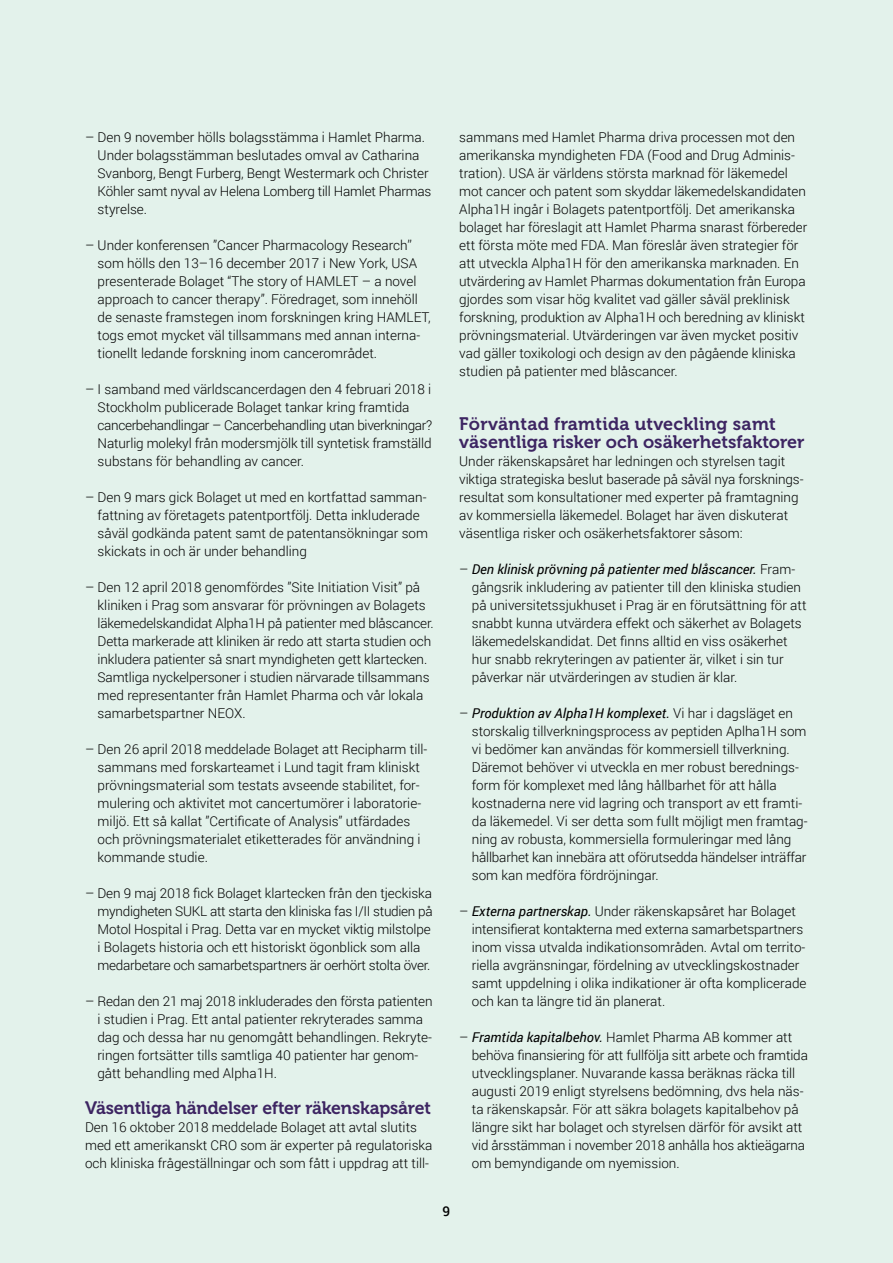
<style>
.page{position:relative;width:893px;height:1263px;background:#e3f2eb}
.page>*{position:absolute;margin:0;border:0;box-sizing:border-box;transform-origin:0 0}
.t1{font:18px/18px "Museo 700";color:#3d2562}
.t2{font:300 13.5px/18px "Roboto";color:#000}
.t3{font:500 13.5px "Roboto";color:#000}
.s1{font-weight:400;font-style:italic}
</style>
<div class="page">
<p class="t2" style="left:98px;top:127px;width:335px;text-indent:-13px">– Den 9 november hölls bolagsstämma i Hamlet Pharma.<br>Under bolagsstämman beslutades omval av Catharina Svanborg, Bengt Furberg, Bengt Westermark och Christer Köhler samt nyval av Helena Lomberg till Hamlet Pharmas styrelse.</p>
<p class="t2" style="left:98px;top:235px;width:335px;text-indent:-13px">– Under konferensen ’’Cancer Pharmacology Research’’ som hölls den 13–16 december 2017 i New York, USA presenterade Bolaget “The story of HAMLET – a novel approach to cancer therapy”. Föredraget, som innehöll de senaste framstegen inom forskningen kring HAMLET, togs emot mycket väl tillsammans med annan interna&shy;tionellt ledande forskning inom cancerområdet.</p>
<p class="t2" style="left:98px;top:379px;width:336px;text-indent:-13px">– I samband med världscancerdagen den 4 februari 2018 i Stockholm publicerade Bolaget tankar kring framtida cancerbehandlingar – Cancerbehandling utan biverkningar?<br>Naturlig molekyl från modersmjölk till syntetisk framställd substans för behandling av cancer.</p>
<p class="t2" style="left:98px;top:487px;width:332px;text-indent:-13px">– Den 9 mars gick Bolaget ut med en kortfattad samman&shy;fattning av företagets patentportfölj. Detta inkluderade såväl godkända patent samt de patentansökningar som skickats in och är under behandling</p>
<p class="t2" style="left:98px;top:577px;width:338px;text-indent:-13px">– Den 12 april 2018 genomfördes ”Site Initiation Visit” på kliniken i Prag som ansvarar för prövningen av Bolagets läkemedelskandidat Alpha1H på patienter med blåscancer.<br>Detta markerade att kliniken är redo att starta studien och inkludera patienter så snart myndigheten gett klartecken.<br>Samtliga nyckelpersoner i studien närvarade tillsammans med representanter från Hamlet Pharma och vår lokala samarbetspartner NEOX.</p>
<p class="t2" style="left:98px;top:739px;width:331px;text-indent:-13px">– Den 26 april 2018 meddelade Bolaget att Recipharm till&shy;sammans med forskarteamet i Lund tagit fram kliniskt prövningsmaterial som testats avseende stabilitet, for&shy;mulering och aktivitet mot cancertumörer i laboratorie&shy;miljö. Ett så kallat ”Certificate of Analysis” utfärdades och prövningsmaterialet etiketterades för användning i kommande studie.</p>
<p class="t2" style="left:98px;top:883px;width:337px;text-indent:-12px">– Den 9 maj 2018 fick Bolaget klartecken från den tjeckiska myndigheten SUKL att starta den kliniska fas I/II studien på Motol Hospital i Prag. Detta var en mycket viktig milstolpe i Bolagets historia och ett historiskt ögonblick som alla medarbetare och samarbetspartners är oerhört stolta över.</p>
<p class="t2" style="left:97px;top:991px;width:337px;text-indent:-12px">– Redan den 21 maj 2018 inkluderades den första patienten i studien i Prag. Ett antal patienter rekryterades samma dag och dessa har nu genomgått behandlingen. Rekryte&shy;ringen fortsätter tills samtliga 40 patienter har genom&shy;gått behandling med Alpha1H.</p>
<h1 class="t1" style="left:85px;top:1099px;width:347px">Väsentliga händelser efter räkenskapsåret</h1>
<p class="t2" style="left:85px;top:1117px;width:349px">Den 16 oktober 2018 meddelade Bolaget att avtal slutits med ett amerikanskt CRO som är experter på regulatoriska och kliniska frågeställningar och som fått i uppdrag att till-</p>
<p class="t2" style="left:459px;top:127px;width:350px">sammans med Hamlet Pharma driva processen mot den amerikanska myndigheten FDA (Food and Drug Adminis&shy;tration). USA är världens största marknad för läkemedel mot cancer och patent som skyddar läkemedelskandidaten Alpha1H ingår i Bolagets patentportfölj. Det amerikanska bolaget har föreslagit att Hamlet Pharma snarast förbereder ett första möte med FDA. Man föreslår även strategier för att utveckla Alpha1H för den amerikanska marknaden. En utvärdering av Hamlet Pharmas dokumentation från Europa gjordes som visar hög kvalitet vad gäller såväl preklinisk forskning, produktion av Alpha1H och beredning av kliniskt prövningsmaterial. Utvärderingen var även mycket positiv vad gäller toxikologi och design av den pågående kliniska studien på patienter med blåscancer.</p>
<h1 class="t1" style="left:459px;top:415px;width:347px">Förväntad framtida utveckling samt väsentliga risker och osäkerhetsfaktorer</h1>
<p class="t2" style="left:459px;top:451px;width:346px">Under räkenskapsåret har ledningen och styrelsen tagit viktiga strategiska beslut baserade på såväl nya forsknings&shy;resultat som konsultationer med experter på framtagning av kommersiella läkemedel. Bolaget har även diskuterat väsentliga risker och osäkerhetsfaktorer såsom:</p>
<p class="t2" style="left:472px;top:559px;width:336px;text-indent:-13px">– <span class="s1">Den klinisk prövning på patienter med blåscancer.</span> Fram&shy;gångsrik inkludering av patienter till den kliniska studien på universitetssjukhuset i Prag är en förutsättning för att snabbt kunna utvärdera effekt och säkerhet av Bolagets läkemedelskandidat. Det finns alltid en viss osäkerhet hur snabb rekryteringen av patienter är, vilket i sin tur påverkar när utvärderingen av studien är klar.</p>
<p class="t2" style="left:472px;top:703px;width:337px;text-indent:-13px">– <span class="s1">Produktion av Alpha1H komplexet.</span> Vi har i dagsläget en storskalig tillverkningsprocess av peptiden Aplha1H som vi bedömer kan användas för kommersiell tillverkning.<br>Däremot behöver vi utveckla en mer robust berednings&shy;form för komplexet med lång hållbarhet för att hålla kostnaderna nere vid lagring och transport av ett framti&shy;da läkemedel. Vi ser detta som fullt möjligt men framtag&shy;ning av robusta, kommersiella formuleringar med lång hållbarhet kan innebära att oförutsedda händelser inträffar som kan medföra fördröjningar.</p>
<p class="t2" style="left:472px;top:901px;width:336px;text-indent:-13px">– <span class="s1">Externa partnerskap.</span> Under räkenskapsåret har Bolaget intensifierat kontakterna med externa samarbetspartners inom vissa utvalda indikationsområden. Avtal om territo&shy;riella avgränsningar, fördelning av utvecklingskostnader samt uppdelning i olika indikationer är ofta komplicerade och kan ta längre tid än planerat.</p>
<p class="t2" style="left:472px;top:1027px;width:338px;text-indent:-13px">– <span class="s1">Framtida kapitalbehov.</span> Hamlet Pharma AB kommer att behöva finansiering för att fullfölja sitt arbete och framtida utvecklingsplaner. Nuvarande kassa beräknas räcka till augusti 2019 enligt styrelsens bedömning, dvs hela näs&shy;ta räkenskapsår. För att säkra bolagets kapitalbehov på längre sikt har bolaget och styrelsen därför för avsikt att vid årsstämman i november 2018 anhålla hos aktieägarna om bemyndigande om nyemission.</p>
<p class="t3" style="left:443px;top:1202px;width:9px">9</p>
</div>
